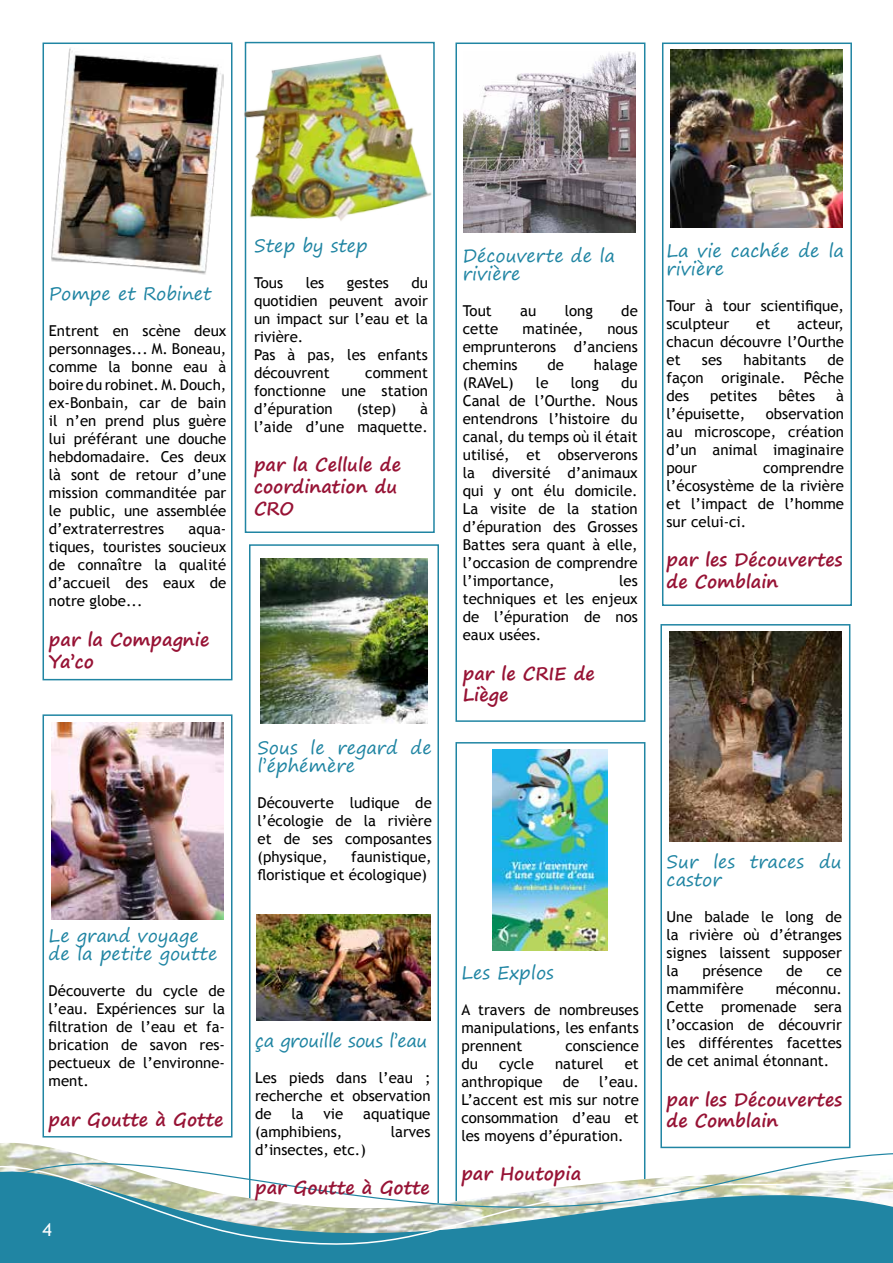
<style>
.page{position:relative;width:893px;height:1263px;background:#fff}
.page>*{position:absolute;margin:0;border:0;box-sizing:border-box;transform-origin:0 0}
.t1{font:700 18px/21.6px "Segoe Print";color:#971335}
.t2{font:18px/18px "Segoe Print";color:#2085a3}
.t3{font:18px "Segoe Print";letter-spacing:-.03em;color:#2085a3}
.t4{font:18px "Trebuchet MS";color:#fff}
.t5{font:15px/18px "Trebuchet MS";color:#000;text-align:justify}
</style>
<div class="page">
<div style="left:662px;top:43px;width:190px;height:563px;border:2px solid #2085a3"></div>
<div style="left:660px;top:624px;width:190px;height:524px;border:2px solid #2085a3"></div>
<div style="left:455px;top:742px;width:190px;height:512px;border:2px solid #2085a3"></div>
<div style="left:455px;top:43px;width:190px;height:679px;border:2px solid #2085a3"></div>
<div style="left:43px;top:714px;width:189px;height:423px;border:2px solid #2085a3"></div>
<div style="left:249px;top:544px;width:190px;height:689px;border:2px solid #2085a3"></div>
<svg style="left:42px;top:1129px;width:809px;height:14px"></svg>
<img style="left:0;top:1143px;width:851px;height:9px">
<svg style="left:0;top:1152px;width:893px;height:111px"></svg>
<img style="left:51px;top:48px;width:171px;height:226px">
<img style="left:51px;top:723px;width:172px;height:196px">
<img style="left:256px;top:914px;width:174px;height:106px">
<img style="left:261px;top:558px;width:166px;height:166px">
<img style="left:670px;top:50px;width:173px;height:177px">
<img style="left:669px;top:631px;width:173px;height:211px">
<img style="left:463px;top:51px;width:172px;height:182px">
<img style="left:492px;top:749px;width:116px;height:201px">
<div style="left:43px;top:43px;width:189px;height:637px;border:2px solid #2085a3"></div>
<div style="left:245px;top:42px;width:190px;height:491px;border:2px solid #2085a3"></div>
<img style="left:222px;top:41px;width:213px;height:200px">
<p class="t2" style="left:49px;top:285px;width:164px">Pompe et Robinet</p>
<p class="t5" style="left:49px;top:322px;width:179px">Entrent en scène deux personnages... M. Boneau, comme la bonne eau à boire du robinet. M. Douch, ex-Bonbain, car de bain il n’en prend plus guère lui préférant une douche hebdomadaire. Ces deux là sont de retour d’une mission commanditée par le public, une assemblée d’extraterrestres</p>
<p class="t5" style="left:49px;top:520px;width:179px;text-indent:140px">aqua&shy;tiques, touristes soucieux de connaître la qualité d’accueil des eaux de notre globe...</p>
<p class="t1" style="left:49px;top:628px;width:162px">par la Compagnie<br>Ya’co</p>
<p class="t2" style="left:254px;top:236px;width:115px">Step by step</p>
<p class="t5" style="left:254px;top:274px;width:31px">Tous</p>
<p class="t5" style="left:306px;top:274px;width:20px">les</p>
<p class="t5" style="left:347px;top:274px;width:43px">gestes</p>
<p class="t5" style="left:254px;top:274px;width:176px;text-align:left;text-indent:157px">du quotidien peuvent avoir un impact sur l’eau et la rivière.<br>Pas à pas, les enfants découvrent</p>
<p class="t5" style="left:254px;top:364px;width:175px;text-indent:111px">comment fonctionne une station d’épuration</p>
<p class="t5" style="left:254px;top:400px;width:175px;text-align:right">à<br>l’aide d’une maquette.</p>
<p class="t1" style="left:254px;top:454px;width:148px">par la Cellule de coordination du<br>CRO</p>
<p class="t5" style="left:357px;top:400px;width:41px">(step)</p>
<p class="t2" style="left:49px;top:927px;width:170px">Le grand voyage de la petite goutte</p>
<p class="t5" style="left:49px;top:982px;width:178px">Découverte du cycle de l’eau. Expériences sur la filtration de l’eau et fa&shy;brication de savon res&shy;pectueux de l’environne&shy;ment.</p>
<p class="t1" style="left:49px;top:1108px;width:176px">par Goutte à Gotte</p>
<p class="t4" style="left:43px;top:1219px;width:11px">4</p>
<p class="t2" style="left:257px;top:738px;width:176px">Sous le regard de l’éphémère</p>
<p class="t5" style="left:257px;top:794px;width:176px">Découverte ludique de l’écologie de la rivière et de ses composantes (physique,</p>
<p class="t5" style="left:257px;top:848px;width:176px;text-indent:94px">faunistique, floristique et écologique)</p>
<p class="t3" style="left:255px;top:1024px;width:174px">ça grouille sous l’eau</p>
<p class="t5" style="left:255px;top:1068px;width:177px">Les pieds dans l’eau ; recherche et observation de</p>
<p class="t5" style="left:291px;top:1104px;width:14px">la</p>
<p class="t5" style="left:324px;top:1104px;width:21px">vie</p>
<p class="t5" style="left:363px;top:1104px;width:69px">aquatique</p>
<p class="t5" style="left:255px;top:1122px;width:89px">(amphibiens,</p>
<p class="t5" style="left:391px;top:1122px;width:41px">larves</p>
<p class="t5" style="left:255px;top:1140px;width:112px">d’insectes, etc.)</p>
<p class="t1" style="left:255px;top:1176px;width:176px">par Goutte à Gotte</p>
<p class="t2" style="left:463px;top:246px;width:154px">Découverte de la rivière</p>
<p class="t5" style="left:463px;top:302px;width:31px">Tout</p>
<p class="t5" style="left:520px;top:302px;width:18px">au</p>
<p class="t5" style="left:565px;top:302px;width:30px">long</p>
<p class="t5" style="left:621px;top:302px;width:18px">de</p>
<p class="t5" style="left:463px;top:320px;width:37px">cette</p>
<p class="t5" style="left:523px;top:320px;width:62px">matinée,</p>
<p class="t5" style="left:463px;top:320px;width:177px;text-indent:145px">nous emprunterons d’anciens chemins</p>
<p class="t5" style="left:547px;top:356px;width:18px">de</p>
<p class="t5" style="left:594px;top:356px;width:46px">halage</p>
<p class="t5" style="left:463px;top:374px;width:177px;text-indent:158px">du Canal de l’Ourthe. Nous entendrons l’histoire du canal, du temps où il était utilisé, et observerons la diversité d’animaux qui y ont élu domicile.<br>La visite de la station d’épuration des Grosses Battes sera quant à elle, l’occasion de comprendre l’importance,</p>
<p class="t5" style="left:463px;top:374px;width:52px">(RAVeL)</p>
<p class="t5" style="left:536px;top:374px;width:14px">le</p>
<p class="t5" style="left:571px;top:374px;width:30px">long</p>
<p class="t5" style="left:463px;top:572px;width:177px;text-indent:156px">les techniques et les enjeux de l’épuration de nos eaux usées.</p>
<p class="t1" style="left:463px;top:662px;width:134px">par le CRIE de<br>Liège</p>
<p class="t2" style="left:666px;top:241px;width:179px">La vie cachée de la rivière</p>
<p class="t5" style="left:666px;top:297px;width:179px">Tour à tour scientifique, sculpteur</p>
<p class="t5" style="left:666px;top:315px;width:179px;text-indent:131px">acteur, chacun découvre l’Ourthe et</p>
<p class="t5" style="left:756px;top:315px;width:16px">et</p>
<p class="t5" style="left:666px;top:351px;width:179px;text-indent:161px">de façon originale. Pêche des</p>
<p class="t5" style="left:702px;top:351px;width:22px">ses</p>
<p class="t5" style="left:743px;top:351px;width:64px">habitants</p>
<p class="t5" style="left:710px;top:387px;width:48px">petites</p>
<p class="t5" style="left:778px;top:387px;width:38px">bêtes</p>
<p class="t5" style="left:836px;top:387px;width:9px">à</p>
<p class="t5" style="left:666px;top:405px;width:80px">l’épuisette,</p>
<p class="t5" style="left:666px;top:405px;width:179px;text-indent:99px">observation au microscope, création d’un animal imaginaire pour</p>
<p class="t5" style="left:666px;top:459px;width:179px;text-indent:97px">comprendre l’écosystème de la rivière et l’impact de l’homme sur celui-ci.</p>
<p class="t1" style="left:666px;top:549px;width:177px">par les Découvertes de Comblain</p>
<p class="t2" style="left:461px;top:963px;width:94px">Les Explos</p>
<p class="t5" style="left:461px;top:1000px;width:179px">A travers de nombreuses manipulations, les enfants prennent</p>
<p class="t5" style="left:565px;top:1036px;width:75px">conscience</p>
<p class="t5" style="left:461px;top:1054px;width:18px">du</p>
<p class="t5" style="left:499px;top:1054px;width:36px">cycle</p>
<p class="t5" style="left:555px;top:1054px;width:50px">naturel</p>
<p class="t5" style="left:625px;top:1054px;width:16px">et</p>
<p class="t5" style="left:461px;top:1072px;width:83px">anthropique</p>
<p class="t5" style="left:563px;top:1072px;width:18px">de</p>
<p class="t5" style="left:461px;top:1072px;width:179px;text-indent:138px">l’eau.<br>L’accent est mis sur notre consommation d’eau et les moyens d’épuration.</p>
<p class="t1" style="left:461px;top:1162px;width:121px">par Houtopia</p>
<p class="t2" style="left:666px;top:852px;width:177px">Sur les traces du castor</p>
<p class="t5" style="left:666px;top:908px;width:177px">Une balade le long de la rivière où d’étranges signes laissent supposer la</p>
<p class="t5" style="left:702px;top:962px;width:62px">présence</p>
<p class="t5" style="left:786px;top:962px;width:18px">de</p>
<p class="t5" style="left:826px;top:962px;width:17px">ce</p>
<p class="t5" style="left:666px;top:980px;width:79px">mammifère</p>
<p class="t5" style="left:666px;top:980px;width:177px;text-indent:109px">méconnu.<br>Cette promenade sera l’occasion de découvrir les différentes facettes de cet animal étonnant.</p>
<p class="t1" style="left:666px;top:1088px;width:177px">par les Découvertes de Comblain</p>
</div>
